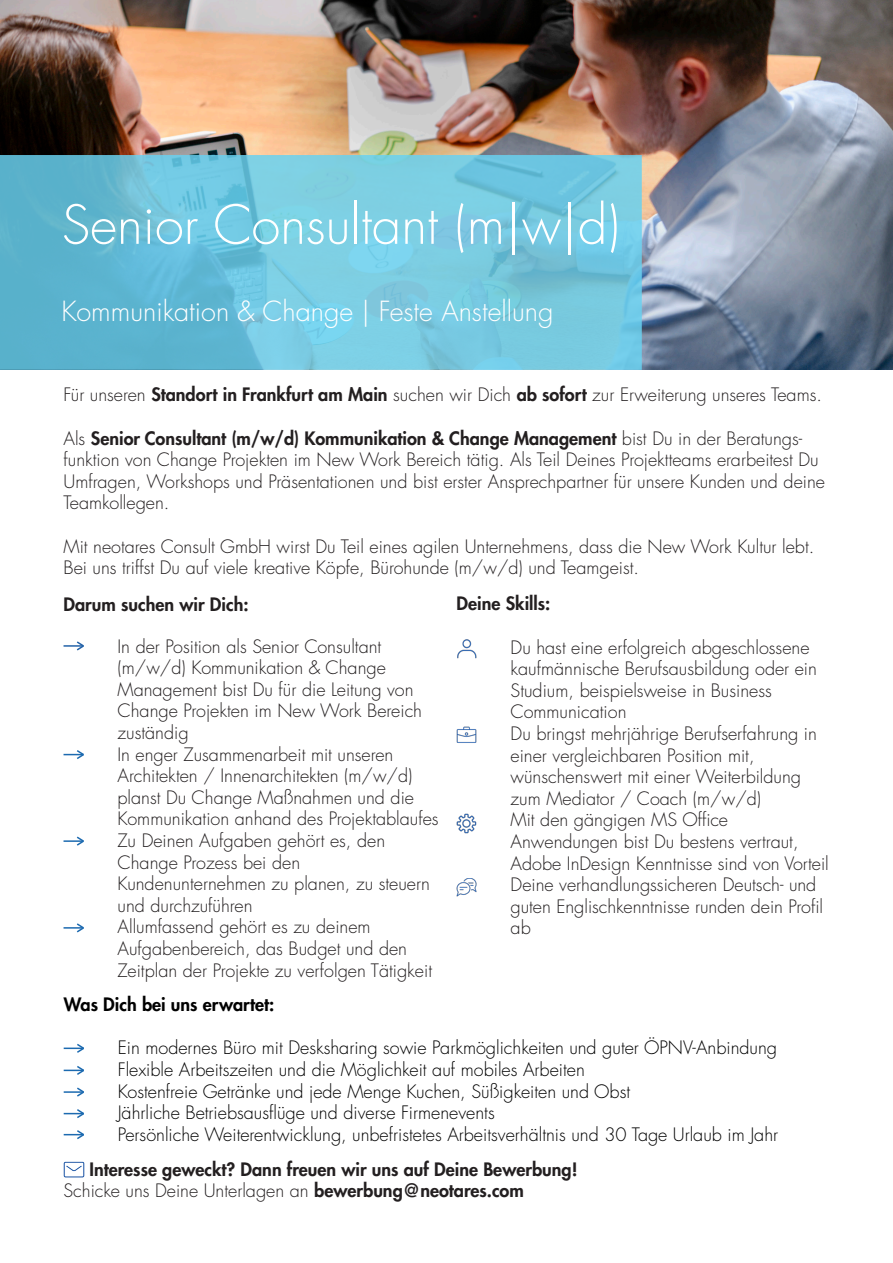
<style>
.page{position:relative;width:893px;height:1263px;background:#fff}
.page>*{position:absolute;margin:0;border:0;box-sizing:border-box;transform-origin:0 0}
.t1{font:300 52.5px "Futura LT Pro";color:#fff}
.t2{font:300 27px "Futura LT Pro";color:#fff}
.t3{font:300 18px/21.6px "Futura LT Pro";color:#231f20}
.t4{font:300 18px "Futura LT Pro";color:#000}
.t5{font:800 18px "Futura LT Pro";color:#231f20}
.t6{font:800 18px "Futura LT Pro";color:#000}
.s1{font-weight:800}
</style>
<div class="page">
<img style="left:0;top:0;width:893px;height:370px">
<svg style="left:0;top:155px;width:642px;height:215px"></svg>
<hr style="left:64px;top:645px;width:20px;height:2px;background:#2362a8">
<svg style="left:75px;top:641px;width:9px;height:10px"></svg>
<svg style="left:64px;top:750px;width:20px;height:9px"></svg>
<hr style="left:64px;top:840px;width:20px;height:2px;background:#1c6ab0">
<svg style="left:75px;top:836px;width:9px;height:10px"></svg>
<hr style="left:64px;top:927px;width:20px;height:2px;background:#1c6ab0">
<svg style="left:75px;top:923px;width:9px;height:10px"></svg>
<img style="left:457px;top:814px;width:19px;height:19px">
<img style="left:457px;top:727px;width:19px;height:16px">
<img style="left:457px;top:878px;width:19px;height:19px">
<img style="left:64px;top:1161px;width:21px;height:17px">
<img style="left:457px;top:639px;width:19px;height:19px">
<hr style="left:64px;top:1047px;width:20px;height:2px;background:#1c6ab0">
<svg style="left:75px;top:1043px;width:9px;height:10px"></svg>
<svg style="left:64px;top:1066px;width:20px;height:9px"></svg>
<hr style="left:64px;top:1091px;width:20px;height:2px;background:#1c6ab0">
<svg style="left:75px;top:1087px;width:9px;height:10px"></svg>
<svg style="left:64px;top:1109px;width:20px;height:9px"></svg>
<svg style="left:64px;top:1130px;width:20px;height:10px"></svg>
<p class="t1" style="left:62px;top:190px;width:560px">Senior Consultant (m|w|d)</p>
<p class="t2" style="left:62px;top:293px;width:493px">Kommunikation &amp; Change | Feste Anstellung</p>
<p class="t3" style="left:64px;top:384px;width:760px">Für unseren <span class="s1">Standort in Frankfurt am Main</span> suchen wir Dich <span class="s1">ab sofort</span> zur Erweiterung unseres Teams.</p>
<p class="t3" style="left:64px;top:427px;width:763px">Als <span class="s1">Senior Consultant (m/w/d) Kommunikation &amp; Change Management</span> bist Du in der Beratungs&shy;funktion von Change Projekten im New Work Bereich tätig. Als Teil Deines Projektteams erarbeitest Du Umfragen, Workshops und Präsentationen und bist erster Ansprechpartner für unsere Kunden und deine Teamkollegen.</p>
<p class="t3" style="left:64px;top:535px;width:752px">Mit neotares Consult GmbH wirst Du Teil eines agilen Unternehmens, dass die New Work Kultur lebt.<br>Bei uns triffst Du auf viele kreative Köpfe, Bürohunde (m/w/d) und Teamgeist.</p>
<p class="t5" style="left:64px;top:591px;width:187px">Darum suchen wir Dich:</p>
<p class="t3" style="left:118px;top:635px;width:306px">In der Position als Senior Consultant (m/w/d) Kommunikation &amp; Change<br>Management bist Du für die Leitung von<br>Change Projekten im New Work Bereich zuständig</p>
<p class="t3" style="left:118px;top:743px;width:323px">In enger Zusammenarbeit mit unseren Architekten / Innenarchitekten (m/w/d) planst Du Change Maßnahmen und die Kommunikation anhand des Projektablaufes</p>
<p class="t3" style="left:118px;top:830px;width:314px">Zu Deinen Aufgaben gehört es, den<br>Change Prozess bei den<br>Kundenunternehmen zu planen, zu steuern und durchzuführen</p>
<p class="t3" style="left:118px;top:916px;width:316px">Allumfassend gehört es zu deinem<br>Aufgabenbereich, das Budget und den<br>Zeitplan der Projekte zu verfolgen Tätigkeit</p>
<p class="t5" style="left:457px;top:590px;width:95px">Deine Skills:</p>
<p class="t3" style="left:511px;top:636px;width:308px">Du hast eine erfolgreich abgeschlossene kaufmännische Berufsausbildung oder ein Studium, beispielsweise in Business Communication</p>
<p class="t3" style="left:511px;top:723px;width:308px">Du bringst mehrjährige Berufserfahrung in einer vergleichbaren Position mit, wünschenswert mit einer Weiterbildung zum Mediator / Coach (m/w/d)</p>
<p class="t3" style="left:511px;top:809px;width:320px">Mit den gängigen MS Office<br>Anwendungen bist Du bestens vertraut,<br>Adobe InDesign Kenntnisse sind von Vorteil</p>
<p class="t3" style="left:511px;top:874px;width:314px">Deine verhandlungssicheren Deutsch- und guten Englischkenntnisse runden dein Profil ab</p>
<p class="t6" style="left:64px;top:991px;width:212px">Was Dich bei uns erwartet:</p>
<p class="t4" style="left:118px;top:1036px;width:661px">Ein modernes Büro mit Desksharing sowie Parkmöglichkeiten und guter ÖPNV-Anbindung</p>
<p class="t4" style="left:118px;top:1058px;width:469px">Flexible Arbeitszeiten und die Möglichkeit auf mobiles Arbeiten</p>
<p class="t4" style="left:118px;top:1079px;width:514px">Kostenfreie Getränke und jede Menge Kuchen, Süßigkeiten und Obst</p>
<p class="t4" style="left:118px;top:1101px;width:379px">Jährliche Betriebsausflüge und diverse Firmenevents</p>
<p class="t4" style="left:118px;top:1122px;width:662px">Persönliche Weiterentwicklung, unbefristetes Arbeitsverhältnis und 30 Tage Urlaub im Jahr</p>
<p class="t5" style="left:90px;top:1155px;width:489px">Interesse geweckt? Dann freuen wir uns auf Deine Bewerbung!</p>
<p class="t3" style="left:64px;top:1180px;width:462px">Schicke uns Deine Unterlagen an <span class="s1">bewerbung@neotares.com</span></p>
</div>
